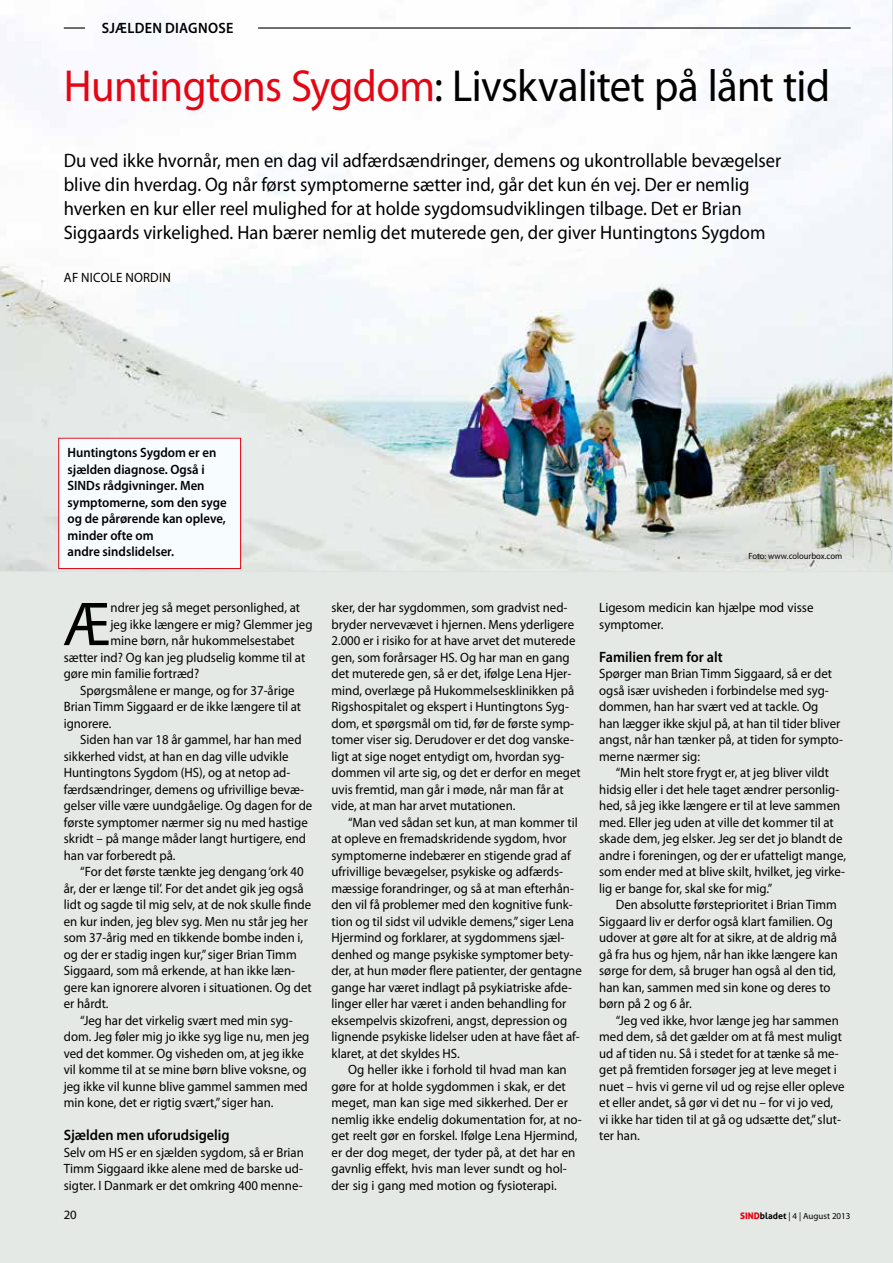
<style>
.page{position:relative;width:893px;height:1263px;background:#fff}
.page>*{position:absolute;margin:0;border:0;box-sizing:border-box;transform-origin:0 0}
.t1{font:62.4px "Myriad Pro";color:#000;scale:.95 1}
.t2{font:45px "Myriad Pro";letter-spacing:-.015em;color:#000;scale:.95 1}
.t3{font:19.5px/24px "Myriad Pro";color:#000;scale:.95 1}
.t4{font:600 15px "Myriad Pro";color:#000;scale:.95 1}
.t5{font:600 15px "Myriad Pro";letter-spacing:.02em;color:#000;scale:.95 1}
.t6{font:13.5px/16.5px "Myriad Pro";color:#000;scale:.95 1}
.t7{font:13.5px/16.5px "Myriad Pro";color:#000;scale:.96 1}
.t8{font:600 13.5px/16.5px "Myriad Pro";color:#000;scale:.95 1}
.t9{font:13.5px "Myriad Pro";letter-spacing:.02em;color:#000;scale:.95 1}
.t10{font:12.75px "Myriad Pro";color:#000}
.t11{font:9px "Myriad Pro";color:#000}
.t12{font:9px "Myriad Pro";color:#000;scale:.95 1}
.s1{color:#e30613}
.s2{font-family:"Aller Display";color:#e30613}
.s3{font-family:"Aller";font-weight:700}
</style>
<div class="page">
<div style="left:0;top:546px;width:893px;height:717px;background:#e1e6e2"></div>
<svg style="left:0;top:0;width:893px;height:571px"></svg>
<hr style="left:258px;top:27px;width:593px;height:2px;background:#000">
<hr style="left:64px;top:27px;width:21px;height:2px;background:#000">
<div style="left:59px;top:438px;width:182px;height:130px;background:#f7fcff"></div>
<div style="left:58px;top:438px;width:183px;height:131px;border:1px solid #e30613"></div>
<p class="t5" style="left:102px;top:18px;width:140px">SJÆLDEN DIAGNOSE</p>
<h2 class="t2" style="left:64px;top:58px;width:808px"><span class="s1">Huntingtons Sygdom</span>: Livskvalitet på lånt tid</h2>
<p class="t3" style="left:64px;top:148px;width:757px">Du ved ikke hvornår, men en dag vil adfærdsændringer, demens og ukontrollable bevægelser blive din hverdag. Og når først symptomerne sætter ind, går det kun én vej. Der er nemlig hverken en kur eller reel mulighed for at holde sygdomsudviklingen tilbage. Det er Brian Siggaards virkelighed. Han bærer nemlig det muterede gen, der giver Huntingtons Sygdom</p>
<p class="t9" style="left:64px;top:269px;width:114px">AF NICOLE NORDIN</p>
<p class="t8" style="left:68px;top:444px;width:169px">Huntingtons Sygdom er en sjælden diagnose. Også i<br>SINDs rådgivninger. Men symptomerne, som den syge og de pårørende kan opleve, minder ofte om<br>andre sindslidelser.</p>
<h1 class="t1" style="left:64px;top:586px;width:51px">Æ</h1>
<p class="t6" style="left:111px;top:599px;width:201px">ndrer jeg så meget personlighed, at</p>
<p class="t6" style="left:111px;top:616px;width:214px">jeg ikke længere er mig? Glemmer jeg</p>
<p class="t6" style="left:111px;top:632px;width:196px">mine børn, når hukommelsestabet</p>
<p class="t6" style="left:64px;top:649px;width:256px">sætter ind? Og kan jeg pludselig komme til at</p>
<p class="t6" style="left:64px;top:665px;width:144px">gøre min familie fortræd?</p>
<p class="t6" style="left:80px;top:682px;width:227px">Spørgsmålene er mange, og for 37-årige</p>
<p class="t6" style="left:64px;top:698px;width:251px">Brian Timm Siggaard er de ikke længere til at</p>
<p class="t6" style="left:64px;top:715px;width:52px">ignorere.</p>
<p class="t6" style="left:80px;top:731px;width:234px">Siden han var 18 år gammel, har han med</p>
<p class="t6" style="left:64px;top:748px;width:238px">sikkerhed vidst, at han en dag ville udvikle</p>
<p class="t6" style="left:64px;top:764px;width:240px">Huntingtons Sygdom (HS), og at netop ad-</p>
<p class="t6" style="left:64px;top:781px;width:255px">færdsændringer, demens og ufrivillige bevæ-</p>
<p class="t6" style="left:64px;top:797px;width:263px">gelser ville være uundgåelige. Og dagen for de</p>
<p class="t6" style="left:64px;top:814px;width:258px">første symptomer nærmer sig nu med hastige</p>
<p class="t6" style="left:64px;top:830px;width:257px">skridt – på mange måder langt hurtigere, end</p>
<p class="t6" style="left:64px;top:847px;width:119px">han var forberedt på.</p>
<p class="t6" style="left:80px;top:863px;width:237px">“For det første tænkte jeg dengang ‘ork 40</p>
<p class="t6" style="left:64px;top:880px;width:254px">år, der er længe til’. For det andet gik jeg også</p>
<p class="t6" style="left:64px;top:896px;width:262px">lidt og sagde til mig selv, at de nok skulle finde</p>
<p class="t6" style="left:64px;top:913px;width:258px">en kur inden, jeg blev syg. Men nu står jeg her</p>
<p class="t6" style="left:64px;top:929px;width:254px">som 37-årig med en tikkende bombe inden i,</p>
<p class="t6" style="left:64px;top:946px;width:247px">og der er stadig ingen kur,” siger Brian Timm</p>
<p class="t6" style="left:64px;top:962px;width:245px">Siggaard, som må erkende, at han ikke læn-</p>
<p class="t6" style="left:64px;top:979px;width:262px">gere kan ignorere alvoren i situationen. Og det</p>
<p class="t6" style="left:64px;top:995px;width:49px">er hårdt.</p>
<p class="t6" style="left:80px;top:1012px;width:225px">“Jeg har det virkelig svært med min syg-</p>
<p class="t6" style="left:64px;top:1028px;width:260px">dom. Jeg føler mig jo ikke syg lige nu, men jeg</p>
<p class="t6" style="left:64px;top:1045px;width:254px">ved det kommer. Og visheden om, at jeg ikke</p>
<p class="t6" style="left:64px;top:1061px;width:257px">vil komme til at se mine børn blive voksne, og</p>
<p class="t6" style="left:64px;top:1078px;width:258px">jeg ikke vil kunne blive gammel sammen med</p>
<p class="t6" style="left:64px;top:1094px;width:222px">min kone, det er rigtig svært,” siger han.</p>
<p class="t4" style="left:64px;top:1125px;width:176px">Sjælden men uforudsigelig</p>
<p class="t6" style="left:64px;top:1144px;width:254px;text-align:justify">Selv om HS er en sjælden sygdom, så er Brian Timm Siggaard ikke alene med de barske ud&shy;sigter. I Danmark er det omkring 400 menne-</p>
<p class="t6" style="left:331px;top:599px;width:264px">sker, der har sygdommen, som gradvist ned&shy;bryder nervevævet i hjernen. Mens yderligere 2.000 er i risiko for at have arvet det muterede gen, som forårsager HS. Og har man en gang det muterede gen, så er det, ifølge Lena Hjer&shy;mind, overlæge på Hukommelsesklinikken på Rigshospitalet og ekspert i Huntingtons Syg&shy;dom, et spørgsmål om tid, før de første symp&shy;tomer viser sig. Derudover er det dog vanske&shy;ligt at sige noget entydigt om, hvordan syg&shy;dommen vil arte sig, og det er derfor en meget uvis fremtid, man går i møde, når man får at vide, at man har arvet mutationen.</p>
<p class="t6" style="left:331px;top:814px;width:265px;text-indent:17px">“Man ved sådan set kun, at man kommer til at opleve en fremadskridende sygdom, hvor symptomerne indebærer en stigende grad af ufrivillige bevægelser, psykiske og adfærds&shy;mæssige forandringer, og så at man efterhån&shy;den vil få problemer med den kognitive funk&shy;tion og til sidst vil udvikle demens,” siger Lena Hjermind og forklarer, at sygdommens sjæl&shy;denhed og mange psykiske symptomer bety&shy;der, at hun møder flere patienter, der gentagne gange har været indlagt på psykiatriske afde&shy;linger eller har været i anden behandling for eksempelvis skizofreni, angst, depression og lignende psykiske lidelser uden at have fået af&shy;klaret, at det skyldes HS.</p>
<p class="t7" style="left:331px;top:1061px;width:262px;text-indent:17px">Og heller ikke i forhold til hvad man kan gøre for at holde sygdommen i skak, er det meget, man kan sige med sikkerhed. Der er nemlig ikke endelig dokumentation for, at no&shy;get reelt gør en forskel. Ifølge Lena Hjermind, er der dog meget, der tyder på, at det har en gavnlig effekt, hvis man lever sundt og hol&shy;der sig i gang med motion og fysioterapi.</p>
<p class="t12" style="left:748px;top:551px;width:100px">Foto: www.colourbox.com</p>
<p class="t7" style="left:599px;top:599px;width:225px">Ligesom medicin kan hjælpe mod visse symptomer.</p>
<p class="t4" style="left:599px;top:647px;width:132px">Familien frem for alt</p>
<p class="t6" style="left:599px;top:665px;width:258px">Spørger man Brian Timm Siggaard, så er det også især uvisheden i forbindelse med syg&shy;dommen, han har svært ved at tackle. Og<br>han lægger ikke skjul på, at han til tider bliver angst, når han tænker på, at tiden for sympto&shy;merne nærmer sig:</p>
<p class="t6" style="left:599px;top:764px;width:261px;text-indent:17px">“Min helt store frygt er, at jeg bliver vildt hidsig eller i det hele taget ændrer personlig&shy;hed, så jeg ikke længere er til at leve sammen med. Eller jeg uden at ville det kommer til at skade dem, jeg elsker. Jeg ser det jo blandt de andre i foreningen, og der er ufatteligt mange, som ender med at blive skilt, hvilket, jeg virke&shy;lig er bange for, skal ske for mig.”</p>
<p class="t6" style="left:599px;top:896px;width:253px;text-indent:17px">Den absolutte førsteprioritet i Brian Timm Siggaard liv er derfor også klart familien. Og udover at gøre alt for at sikre, at de aldrig må gå fra hus og hjem, når han ikke længere kan sørge for dem, så bruger han også al den tid, han kan, sammen med sin kone og deres to børn på 2 og 6 år.</p>
<p class="t6" style="left:599px;top:1012px;width:260px;text-indent:17px">“Jeg ved ikke, hvor længe jeg har sammen med dem, så det gælder om at få mest muligt ud af tiden nu. Så i stedet for at tænke så me&shy;get på fremtiden forsøger jeg at leve meget i nuet – hvis vi gerne vil ud og rejse eller opleve et eller andet, så gør vi det nu – for vi jo ved, vi ikke har tiden til at gå og udsætte det,” slut&shy;ter han.</p>
<p class="t10" style="left:64px;top:1207px;width:15px">20</p>
<p class="t11" style="left:740px;top:1210px;width:112px"><span class="s2">SIND</span><span class="s3">bladet</span> | 4 | August 2013</p>
</div>
